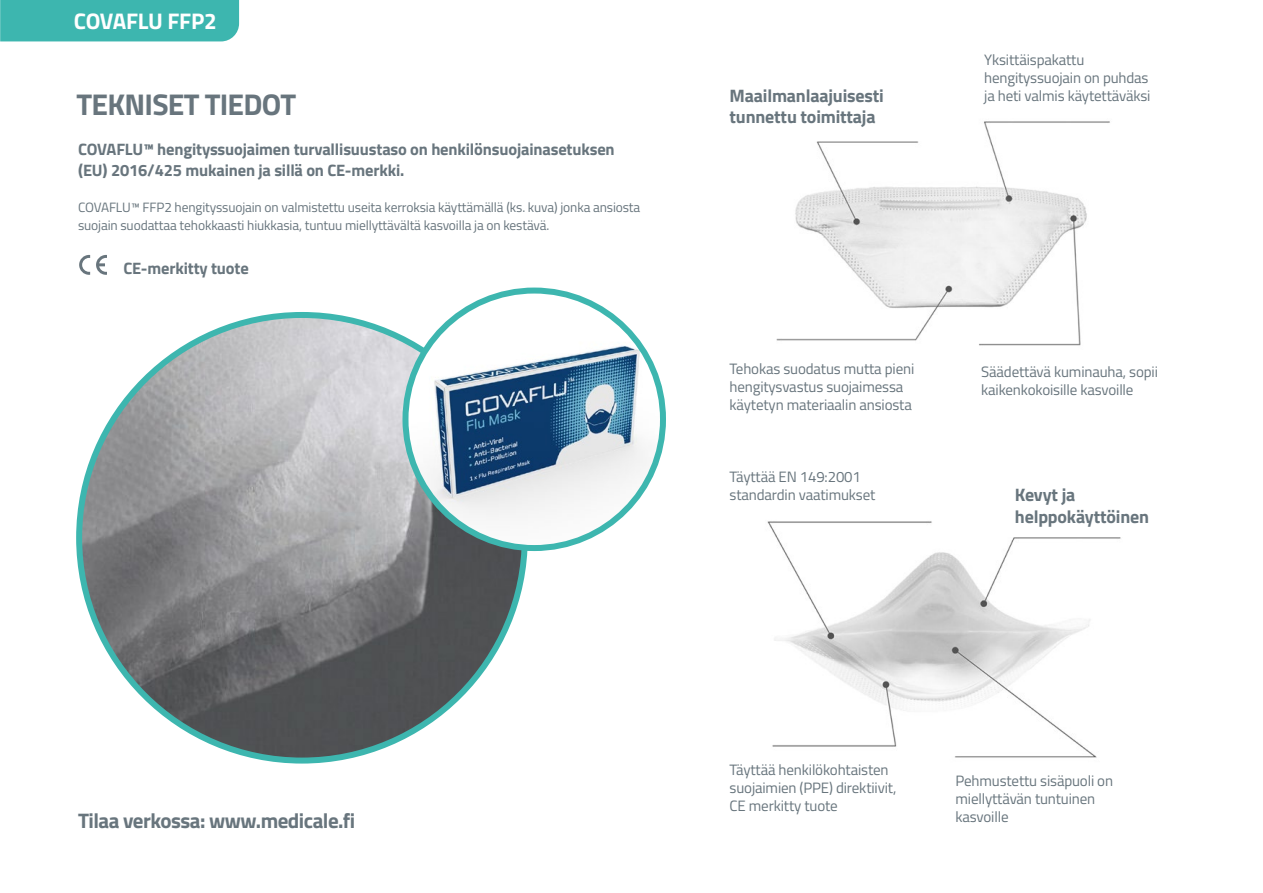
<style>
.page{position:relative;width:1263px;height:893px;background:#fff}
.page>*{position:absolute;margin:0;border:0;box-sizing:border-box;transform-origin:0 0}
.t1{font:700 30px "Titillium Web";letter-spacing:-.025em;color:#68757d}
.t2{font:700 22.65px "Titillium Web";letter-spacing:-.01em;color:#fff}
.t3{font:700 21px "Titillium Web";letter-spacing:-.025em;color:#68757d}
.t4{font:700 18px/21.6px "Titillium Web";letter-spacing:-.01em;color:#68757d}
.t5{font:700 16.5px/21px "Titillium Web";letter-spacing:-.01em;color:#68757d}
.t6{font:15px/18px "Titillium Web";letter-spacing:-.01em;color:#68757d}
.t7{font:13.5px/18px "Titillium Web";letter-spacing:-.01em;color:#68757d}
</style>
<div class="page">
<svg style="left:96px;top:255px;width:11px;height:20px"></svg>
<svg style="left:79px;top:255px;width:11px;height:20px"></svg>
<div style="left:0;top:0;width:239px;height:41px;background:#3db6af"></div>
<img style="left:79px;top:317px;width:446px;height:445px;border-radius:223px">
<img style="left:406px;top:291px;width:257px;height:257px;border-radius:129px">
<div style="left:402px;top:288px;width:264px;height:263px;border:6px solid #3db6af;border-radius:50%"></div>
<img style="left:776px;top:121px;width:334px;height:225px">
<img style="left:767px;top:521px;width:354px;height:237px">
<h2 class="t2" style="left:74px;top:4px;width:144px">COVAFLU FFP2</h2>
<h1 class="t1" style="left:77px;top:81px;width:221px">TEKNISET TIEDOT</h1>
<p class="t5" style="left:78px;top:138px;width:538px">COVAFLU™ hengityssuojaimen turvallisuustaso on henkilönsuojainasetuksen (EU) 2016/425 mukainen ja sillä on CE-merkki.</p>
<p class="t7" style="left:78px;top:198px;width:564px">COVAFLU™ FFP2 hengityssuojain on valmistettu useita kerroksia käyttämällä (ks. kuva) jonka ansiosta suojain suodattaa tehokkaasti hiukkasia, tuntuu miellyttävältä kasvoilla ja on kestävä.</p>
<p class="t5" style="left:123px;top:257px;width:127px">CE-merkitty tuote</p>
<p class="t4" style="left:729px;top:84px;width:156px">Maailmanlaajuisesti tunnettu toimittaja</p>
<p class="t6" style="left:984px;top:51px;width:168px">Yksittäispakattu hengityssuojain on puhdas ja heti valmis käytettäväksi</p>
<p class="t6" style="left:729px;top:359px;width:186px">Tehokas suodatus mutta pieni hengitysvastus suojaimessa käytetyn materiaalin ansiosta</p>
<p class="t6" style="left:729px;top:467px;width:147px">Täyttää EN 149:2001 standardin vaatimukset</p>
<p class="t6" style="left:981px;top:362px;width:178px">Säädettävä kuminauha, sopii kaikenkokoisille kasvoille</p>
<p class="t4" style="left:1015px;top:483px;width:136px">Kevyt ja helppokäyttöinen</p>
<h3 class="t3" style="left:78px;top:805px;width:279px">Tilaa verkossa: www.medicale.fi</h3>
<p class="t6" style="left:729px;top:760px;width:168px">Täyttää henkilökohtaisten suojaimien (PPE) direktiivit,<br>CE merkitty tuote</p>
<p class="t6" style="left:955px;top:770px;width:159px">Pehmustettu sisäpuoli on miellyttävän tuntuinen kasvoille</p>
</div>
